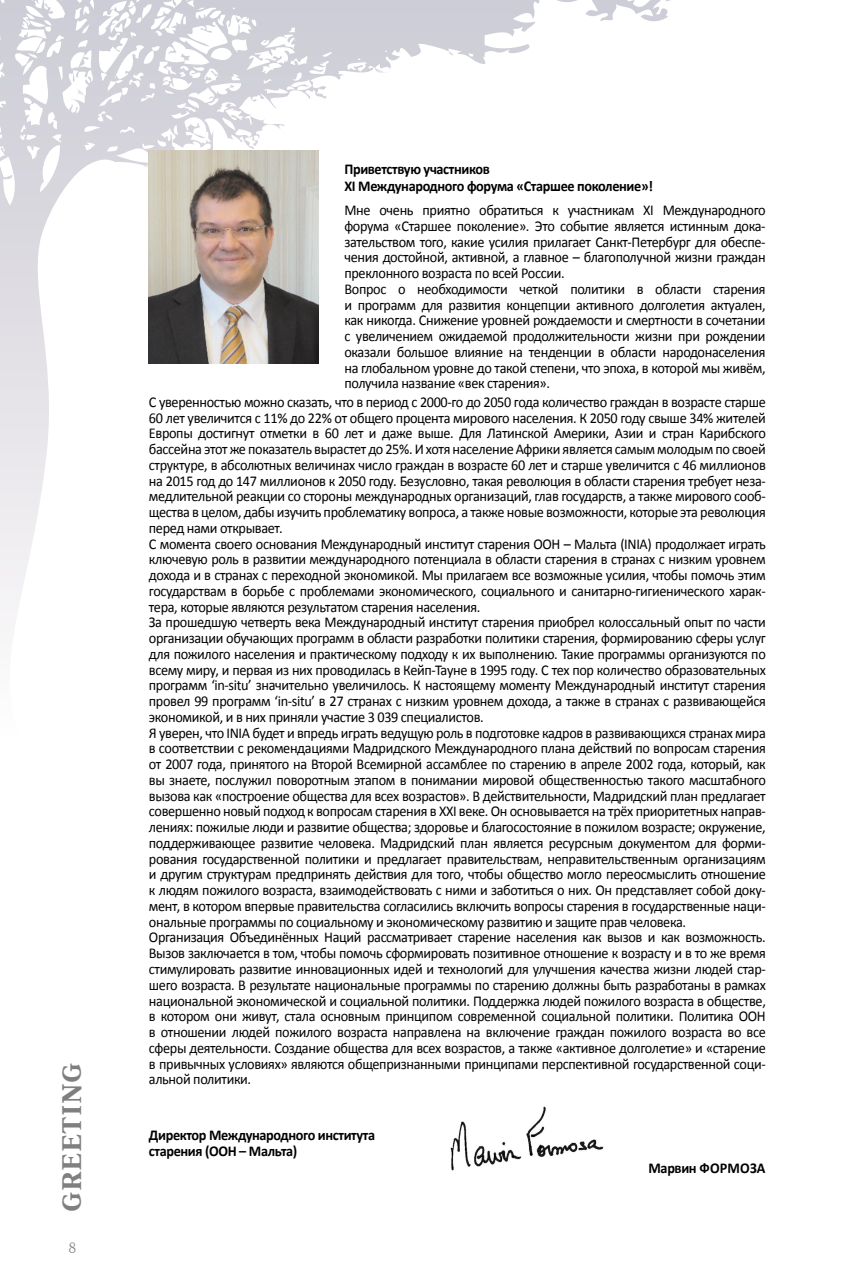
<style>
.page{position:relative;width:851px;height:1276px;background:#fff}
.page>*{position:absolute;margin:0;border:0;box-sizing:border-box;transform-origin:0 0}
.t1{font:700 30px "Antiqua";letter-spacing:-.02em;color:#7f7f7f}
._92_ПРИВЕТ_текст_Фор{font:15px/15.8px "Calibri";letter-spacing:-.025em;color:#000;text-align:justify;scale:.95 1}
._91_ПРИВЕТ_здрасьте{font:700 15px/17px "Calibri";letter-spacing:-.025em;color:#000;scale:.95 1}
._93_ПРИВЕТ_мистер-тв{font:700 15px/17px "Calibri";letter-spacing:-.025em;color:#000;scale:.95 1}
._93_ПРИВЕТ_мистер-тв-2{font:700 15px "Calibri";letter-spacing:.005em;color:#000;scale:.95 1}
.t2{font:15px "Antiqua";color:#7f7f7f}
</style>
<div class="page">
<svg style="left:0;top:0;width:578px;height:627px"></svg>
<svg style="left:77px;top:89px;width:8px;height:7px"></svg>
<svg style="left:449px;top:52px;width:6px;height:4px"></svg>
<svg style="left:375px;top:68px;width:15px;height:6px"></svg>
<svg style="left:208px;top:95px;width:5px;height:4px"></svg>
<svg style="left:112px;top:20px;width:5px;height:8px"></svg>
<img style="left:450px;top:1106px;width:154px;height:65px">
<img style="left:149px;top:151px;width:170px;height:212px">
<h1 class="t1" style="left:57px;top:1212px;width:152px;rotate:-90deg">GREETING</h1>
<p class="t2" style="left:68px;top:1239px;width:9px">8</p>
<p class="_91_ПРИВЕТ_здрасьте" style="left:344px;top:160px;width:326px">Приветствую участников<br>XI Международного форума «Старшее поколение»!</p>
<p class="_92_ПРИВЕТ_текст_Фор" style="left:344px;top:202px;width:445px">Мне очень приятно обратиться к участникам XI Международного форума «Старшее поколение». Это событие является истинным дока&shy;зательством того, какие усилия прилагает Санкт-Петербург для обеспе&shy;чения достойной, активной, а главное – благополучной жизни граждан преклонного возраста по всей России.</p>
<p class="_92_ПРИВЕТ_текст_Фор" style="left:344px;top:281px;width:445px">Вопрос о необходимости четкой политики в области старения и программ для развития концепции активного долголетия актуален, как никогда. Снижение уровней рождаемости и смертности в сочетании с увеличением ожидаемой продолжительности жизни при рождении оказали большое влияние на тенденции в области народонаселения на глобальном уровне до такой степени, что эпоха, в которой мы живём, получила название «век старения».</p>
<p class="_92_ПРИВЕТ_текст_Фор" style="left:149px;top:394px;width:651px">С уверенностью можно сказать, что в период с 2000-го до 2050 года количество граждан в возрасте старше 60 лет увеличится с 11% до 22% от общего процента мирового населения. К 2050 году свыше 34% жителей Европы достигнут отметки в 60 лет и даже выше. Для Латинской Америки, Азии и стран Карибского бассейна этот же показатель вырастет до 25%. И хотя население Африки является самым молодым по своей структуре, в абсолютных величинах число граждан в возрасте 60 лет и старше увеличится с 46 миллионов на 2015 год до 147 миллионов к 2050 году. Безусловно, такая революция в области старения требует неза&shy;медлительной реакции со стороны международных организаций, глав государств, а также мирового сооб&shy;щества в целом, дабы изучить проблематику вопроса, а также новые возможности, которые эта революция перед нами открывает.</p>
<p class="_92_ПРИВЕТ_текст_Фор" style="left:149px;top:536px;width:650px">С момента своего основания Международный институт старения ООН – Мальта (INIA) продолжает играть ключевую роль в развитии международного потенциала в области старения в странах с низким уровнем дохода и в странах с переходной экономикой. Мы прилагаем все возможные усилия, чтобы помочь этим государствам в борьбе с проблемами экономического, социального и санитарно-гигиенического харак&shy;тера, которые являются результатом старения населения.</p>
<p class="_92_ПРИВЕТ_текст_Фор" style="left:149px;top:614px;width:650px">За прошедшую четверть века Международный институт старения приобрел колоссальный опыт по части организации обучающих программ в области разработки политики старения, формированию сферы услуг для пожилого населения и практическому подходу к их выполнению. Такие программы организуются по всему миру, и первая из них проводилась в Кейп-Тауне в 1995 году. С тех пор количество образовательных программ ‘in-situ’ значительно увеличилось. К настоящему моменту Международный институт старения провел 99 программ ‘in-situ’ в 27 странах с низким уровнем дохода, а также в странах с развивающейся экономикой, и в них приняли участие 3 039 специалистов.</p>
<p class="_92_ПРИВЕТ_текст_Фор" style="left:149px;top:725px;width:650px">Я уверен, что INIA будет и впредь играть ведущую роль в подготовке кадров в развивающихся странах мира в соответствии с рекомендациями Мадридского Международного плана действий по вопросам старения от 2007 года, принятого на Второй Всемирной ассамблее по старению в апреле 2002 года, который, как вы знаете, послужил поворотным этапом в понимании мировой общественностью такого масштабного вызова как «построение общества для всех возрастов». В действительности, Мадридский план предлагает совершенно новый подход к вопросам старения в XXI веке. Он основывается на трёх приоритетных направ&shy;лениях: пожилые люди и развитие общества; здоровье и благосостояние в пожилом возрасте; окружение, поддерживающее развитие человека. Мадридский план является ресурсным документом для форми&shy;рования государственной политики и предлагает правительствам, неправительственным организациям и другим структурам предпринять действия для того, чтобы общество могло переосмыслить отношение к людям пожилого возраста, взаимодействовать с ними и заботиться о них. Он представляет собой доку&shy;мент, в котором впервые правительства согласились включить вопросы старения в государственные наци&shy;ональные программы по социальному и экономическому развитию и защите прав человека.</p>
<p class="_92_ПРИВЕТ_текст_Фор" style="left:149px;top:929px;width:650px">Организация Объединённых Наций рассматривает старение населения как вызов и как возможность.<br>Вызов заключается в том, чтобы помочь сформировать позитивное отношение к возрасту и в то же время стимулировать развитие инновационных идей и технологий для улучшения качества жизни людей стар&shy;шего возраста. В результате национальные программы по старению должны быть разработаны в рамках национальной экономической и социальной политики. Поддержка людей пожилого возраста в обществе, в котором они живут, стала основным принципом современной социальной политики. Политика ООН в отношении людей пожилого возраста направлена на включение граждан пожилого возраста во все сферы деятельности. Создание общества для всех возрастов, а также «активное долголетие» и «старение в привычных условиях» являются общепризнанными принципами перспективной государственной соци&shy;альной политики.</p>
<p class="_93_ПРИВЕТ_мистер-тв" style="left:149px;top:1126px;width:240px">Директор Международного института старения (ООН – Мальта)</p>
<p class="_93_ПРИВЕТ_мистер-тв-2" style="left:648px;top:1158px;width:125px">Марвин ФОРМОЗА</p>
</div>
